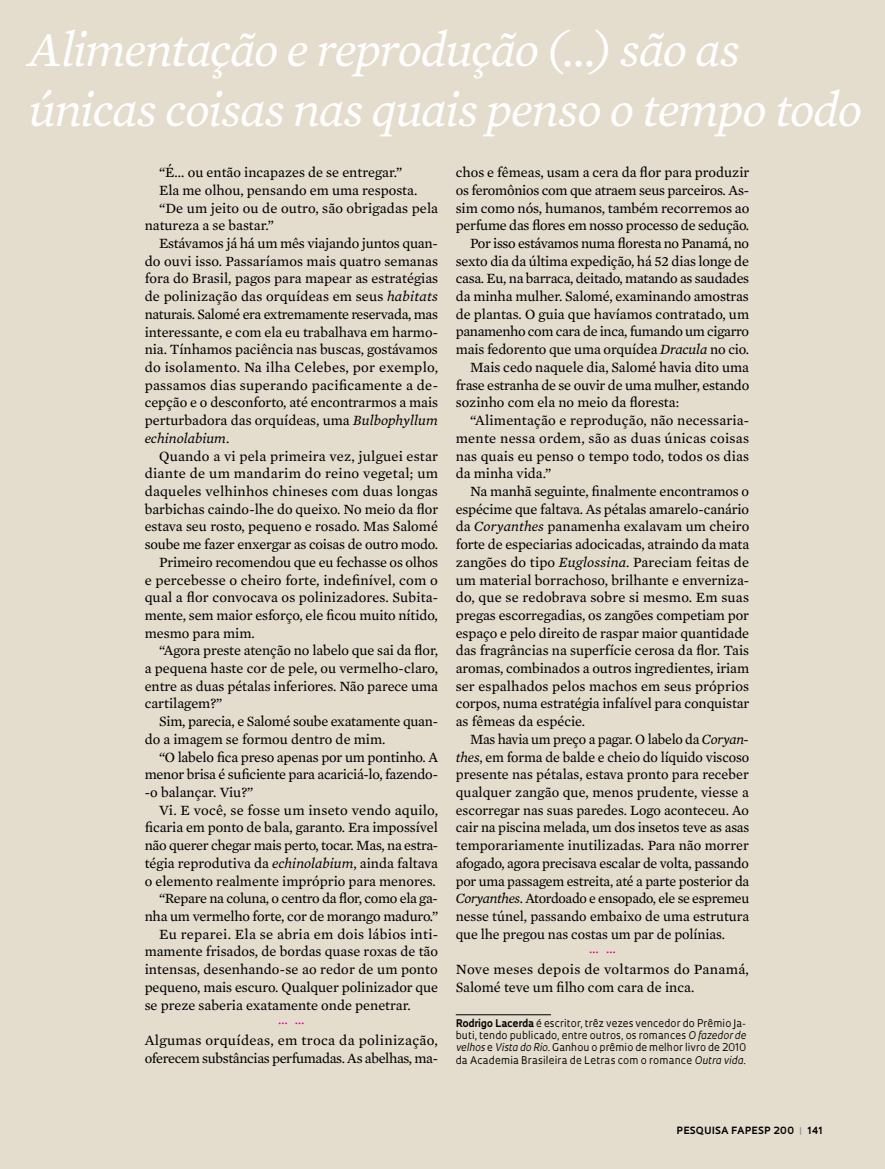
<style>
.page{position:relative;width:885px;height:1169px;background:#fff}
.page>*{position:absolute;margin:0;border:0;box-sizing:border-box;transform-origin:0 0}
.t1{font:italic 49.5px/60px "Mercury Text G2";letter-spacing:-.025em;color:#fff}
.t2{font:14.4px/17.7px "Mercury Text G2";letter-spacing:-.005em;color:#000}
.t3{font:14.4px/17.7px "Mercury Text G2";letter-spacing:-.025em;color:#000}
.t4{font:14.4px "Mercury Text G2";letter-spacing:.015em;color:#000}
.t5{font:14.4px "Mercury Text G2";letter-spacing:.02em;color:#000}
.t6{font:italic 14.4px "Mercury Text G2";color:#000}
.t7{font:14.4px "Mercury Text G2";color:#ec008c}
.t8{font:10.35px/12.5px "Oculum";letter-spacing:.015em;color:#000;text-align:justify}
.t9{font:700 9.75px "Oculum";letter-spacing:.045em;color:#000}
.s1{font-style:italic}
.s2{font-style:normal}
.s3{font-weight:700}
.s4{color:#939598}
</style>
<div class="page">
<div style="left:0;top:0;width:885px;height:1168px;background:#e4dccd"></div>
<hr style="left:456px;top:1014px;width:95px;height:1px;background:#000">
<h1 class="t1" style="left:29px;top:17px;width:835px">Alimentação e reprodução (…) são as únicas coisas nas quais penso o tempo todo</h1>
<p class="t2" style="left:159px;top:163px;width:245px">“É... ou então incapazes de se entregar.”</p>
<p class="t2" style="left:159px;top:180px;width:260px">Ela me olhou, pensando em uma resposta.</p>
<p class="t2" style="left:159px;top:198px;width:281px">“De um jeito ou de outro, são obrigadas pela</p>
<p class="t2" style="left:145px;top:216px;width:131px">natureza a se bastar.”</p>
<p class="t2" style="left:159px;top:233px;width:280px">Estávamos já há um mês viajando juntos quan-</p>
<p class="t2" style="left:145px;top:251px;width:295px">do ouvi isso. Passaríamos mais quatro semanas</p>
<p class="t2" style="left:145px;top:269px;width:295px">fora do Brasil, pagos para mapear as estratégias</p>
<p class="t2" style="left:145px;top:287px;width:295px">de polinização das orquídeas em seus <span class="s1">habitats</span></p>
<p class="t3" style="left:145px;top:304px;width:295px">naturais. Salomé era extremamente reservada, mas</p>
<p class="t2" style="left:145px;top:322px;width:295px">interessante, e com ela eu trabalhava em harmo-</p>
<p class="t2" style="left:145px;top:340px;width:295px">nia. Tínhamos paciência nas buscas, gostávamos</p>
<p class="t5" style="left:145px;top:357px;width:295px">do isolamento. Na ilha Celebes, por exemplo,</p>
<p class="t4" style="left:145px;top:374px;width:295px">passamos dias superando pacificamente a de-</p>
<p class="t2" style="left:145px;top:393px;width:295px">cepção e o desconforto, até encontrarmos a mais</p>
<p class="t2" style="left:145px;top:411px;width:295px">perturbadora das orquídeas, uma <span class="s1">Bulbophyllum</span></p>
<p class="t6" style="left:145px;top:427px;width:86px">echinolabium<span class="s2">.</span></p>
<p class="t4" style="left:159px;top:445px;width:281px">Quando a vi pela primeira vez, julguei estar</p>
<p class="t5" style="left:145px;top:463px;width:295px">diante de um mandarim do reino vegetal; um</p>
<p class="t4" style="left:145px;top:481px;width:295px">daqueles velhinhos chineses com duas longas</p>
<p class="t2" style="left:145px;top:499px;width:295px">barbichas caindo-lhe do queixo. No meio da flor</p>
<p class="t2" style="left:145px;top:517px;width:295px">estava seu rosto, pequeno e rosado. Mas Salomé</p>
<p class="t2" style="left:145px;top:534px;width:295px">soube me fazer enxergar as coisas de outro modo.</p>
<p class="t2" style="left:159px;top:552px;width:281px">Primeiro recomendou que eu fechasse os olhos</p>
<p class="t2" style="left:145px;top:570px;width:295px">e percebesse o cheiro forte, indefinível, com o</p>
<p class="t2" style="left:145px;top:588px;width:295px">qual a flor convocava os polinizadores. Subita-</p>
<p class="t2" style="left:145px;top:605px;width:295px">mente, sem maior esforço, ele ficou muito nítido,</p>
<p class="t2" style="left:145px;top:623px;width:112px">mesmo para mim.</p>
<p class="t2" style="left:159px;top:641px;width:281px">“Agora preste atenção no labelo que sai da flor,</p>
<p class="t2" style="left:145px;top:658px;width:295px">a pequena haste cor de pele, ou vermelho-claro,</p>
<p class="t2" style="left:145px;top:676px;width:295px">entre as duas pétalas inferiores. Não parece uma</p>
<p class="t2" style="left:145px;top:694px;width:79px">cartilagem?”</p>
<p class="t2" style="left:159px;top:711px;width:280px">Sim, parecia, e Salomé soube exatamente quan-</p>
<p class="t2" style="left:145px;top:729px;width:242px">do a imagem se formou dentro de mim.</p>
<p class="t2" style="left:159px;top:747px;width:281px">“O labelo fica preso apenas por um pontinho. A</p>
<p class="t2" style="left:145px;top:765px;width:295px">menor brisa é suficiente para acariciá-lo, fazendo-</p>
<p class="t2" style="left:145px;top:782px;width:110px">-o balançar. Viu?”</p>
<p class="t4" style="left:159px;top:799px;width:281px">Vi. E você, se fosse um inseto vendo aquilo,</p>
<p class="t2" style="left:145px;top:818px;width:295px">ficaria em ponto de bala, garanto. Era impossível</p>
<p class="t2" style="left:145px;top:835px;width:295px">não querer chegar mais perto, tocar. Mas, na estra-</p>
<p class="t2" style="left:145px;top:853px;width:295px">tégia reprodutiva da <span class="s1">echinolabium</span>, ainda faltava</p>
<p class="t2" style="left:145px;top:871px;width:293px">o elemento realmente impróprio para menores.</p>
<p class="t3" style="left:159px;top:889px;width:280px">“Repare na coluna, o centro da flor, como ela ga-</p>
<p class="t2" style="left:145px;top:906px;width:295px">nha um vermelho forte, cor de morango maduro.”</p>
<p class="t4" style="left:159px;top:923px;width:281px">Eu reparei. Ela se abria em dois lábios inti-</p>
<p class="t2" style="left:145px;top:942px;width:295px">mamente frisados, de bordas quase roxas de tão</p>
<p class="t2" style="left:145px;top:959px;width:295px">intensas, desenhando-se ao redor de um ponto</p>
<p class="t2" style="left:145px;top:977px;width:295px">pequeno, mais escuro. Qualquer polinizador que</p>
<p class="t2" style="left:145px;top:995px;width:268px">se preze saberia exatamente onde penetrar.</p>
<p class="t7" style="left:278px;top:1008px;width:28px">… …</p>
<p class="t3" style="left:145px;top:1030px;width:295px">Algumas orquídeas, em troca da polinização, oferecem substâncias perfumadas. As abelhas, ma-</p>
<p class="t2" style="left:456px;top:163px;width:295px">chos e fêmeas, usam a cera da flor para produzir</p>
<p class="t2" style="left:456px;top:180px;width:295px">os feromônios com que atraem seus parceiros. As-</p>
<p class="t2" style="left:456px;top:198px;width:295px">sim como nós, humanos, também recorremos ao</p>
<p class="t2" style="left:456px;top:216px;width:295px">perfume das flores em nosso processo de sedução.</p>
<p class="t3" style="left:470px;top:233px;width:280px">Por isso estávamos numa floresta no Panamá, no</p>
<p class="t2" style="left:456px;top:251px;width:295px">sexto dia da última expedição, há 52 dias longe de</p>
<p class="t3" style="left:456px;top:269px;width:295px">casa. Eu, na barraca, deitado, matando as saudades</p>
<p class="t2" style="left:456px;top:287px;width:295px">da minha mulher. Salomé, examinando amostras</p>
<p class="t2" style="left:456px;top:304px;width:295px">de plantas. O guia que havíamos contratado, um</p>
<p class="t3" style="left:456px;top:322px;width:295px">panamenho com cara de inca, fumando um cigarro</p>
<p class="t2" style="left:456px;top:340px;width:295px">mais fedorento que uma orquídea <span class="s1">Dracula</span> no cio.</p>
<p class="t2" style="left:470px;top:357px;width:280px">Mais cedo naquele dia, Salomé havia dito uma</p>
<p class="t2" style="left:456px;top:375px;width:295px">frase estranha de se ouvir de uma mulher, estando</p>
<p class="t2" style="left:456px;top:393px;width:225px">sozinho com ela no meio da floresta:</p>
<p class="t2" style="left:470px;top:411px;width:281px">“Alimentação e reprodução, não necessaria-</p>
<p class="t4" style="left:456px;top:427px;width:295px">mente nessa ordem, são as duas únicas coisas</p>
<p class="t2" style="left:456px;top:446px;width:295px">nas quais eu penso o tempo todo, todos os dias</p>
<p class="t2" style="left:456px;top:464px;width:97px">da minha vida.”</p>
<p class="t2" style="left:470px;top:481px;width:280px">Na manhã seguinte, finalmente encontramos o</p>
<p class="t2" style="left:456px;top:499px;width:295px">espécime que faltava. As pétalas amarelo-canário</p>
<p class="t2" style="left:456px;top:517px;width:295px">da <span class="s1">Coryanthes</span> panamenha exalavam um cheiro</p>
<p class="t2" style="left:456px;top:534px;width:295px">forte de especiarias adocicadas, atraindo da mata</p>
<p class="t2" style="left:456px;top:552px;width:295px">zangões do tipo <span class="s1">Euglossina</span>. Pareciam feitas de</p>
<p class="t2" style="left:456px;top:570px;width:295px">um material borrachoso, brilhante e enverniza-</p>
<p class="t2" style="left:456px;top:588px;width:295px">do, que se redobrava sobre si mesmo. Em suas</p>
<p class="t2" style="left:456px;top:605px;width:295px">pregas escorregadias, os zangões competiam por</p>
<p class="t2" style="left:456px;top:623px;width:295px">espaço e pelo direito de raspar maior quantidade</p>
<p class="t2" style="left:456px;top:641px;width:295px">das fragrâncias na superfície cerosa da flor. Tais</p>
<p class="t2" style="left:456px;top:658px;width:295px">aromas, combinados a outros ingredientes, iriam</p>
<p class="t2" style="left:456px;top:676px;width:295px">ser espalhados pelos machos em seus próprios</p>
<p class="t2" style="left:456px;top:694px;width:295px">corpos, numa estratégia infalível para conquistar</p>
<p class="t2" style="left:456px;top:711px;width:131px">as fêmeas da espécie.</p>
<p class="t2" style="left:470px;top:729px;width:280px">Mas havia um preço a pagar. O labelo da <span class="s1">Coryan-</span></p>
<p class="t2" style="left:456px;top:747px;width:295px"><span class="s1">thes</span>, em forma de balde e cheio do líquido viscoso</p>
<p class="t2" style="left:456px;top:765px;width:295px">presente nas pétalas, estava pronto para receber</p>
<p class="t2" style="left:456px;top:782px;width:295px">qualquer zangão que, menos prudente, viesse a</p>
<p class="t2" style="left:456px;top:800px;width:295px">escorregar nas suas paredes. Logo aconteceu. Ao</p>
<p class="t2" style="left:456px;top:818px;width:295px">cair na piscina melada, um dos insetos teve as asas</p>
<p class="t2" style="left:456px;top:835px;width:295px">temporariamente inutilizadas. Para não morrer</p>
<p class="t2" style="left:456px;top:853px;width:295px">afogado, agora precisava escalar de volta, passando</p>
<p class="t2" style="left:456px;top:871px;width:295px">por uma passagem estreita, até a parte posterior da</p>
<p class="t3" style="left:456px;top:889px;width:295px"><span class="s1">Coryanthes</span>. Atordoado e ensopado, ele se espremeu</p>
<p class="t2" style="left:456px;top:906px;width:295px">nesse túnel, passando embaixo de uma estrutura</p>
<p class="t2" style="left:456px;top:924px;width:271px">que lhe pregou nas costas um par de polínias.</p>
<p class="t7" style="left:589px;top:937px;width:28px">… …</p>
<p class="t2" style="left:456px;top:959px;width:295px">Nove meses depois de voltarmos do Panamá,<br>Salomé teve um filho com cara de inca.</p>
<p class="t8" style="left:456px;top:1016px;width:292px"><span class="s3">Rodrigo Lacerda</span> é escritor, trêz vezes vencedor do Prêmio Ja&shy;buti, tendo publicado, entre outros, os romances <span class="s1">O fazedor de velhos</span> e <span class="s1">Vista do Rio</span>. Ganhou o prêmio de melhor livro de 2010 da Academia Brasileira de Letras com o romance <span class="s1">Outra vida</span>.</p>
<p class="t9" style="left:677px;top:1123px;width:148px">PESQUISA FAPESP 200 <span class="s4">|</span> 141</p>
</div>
